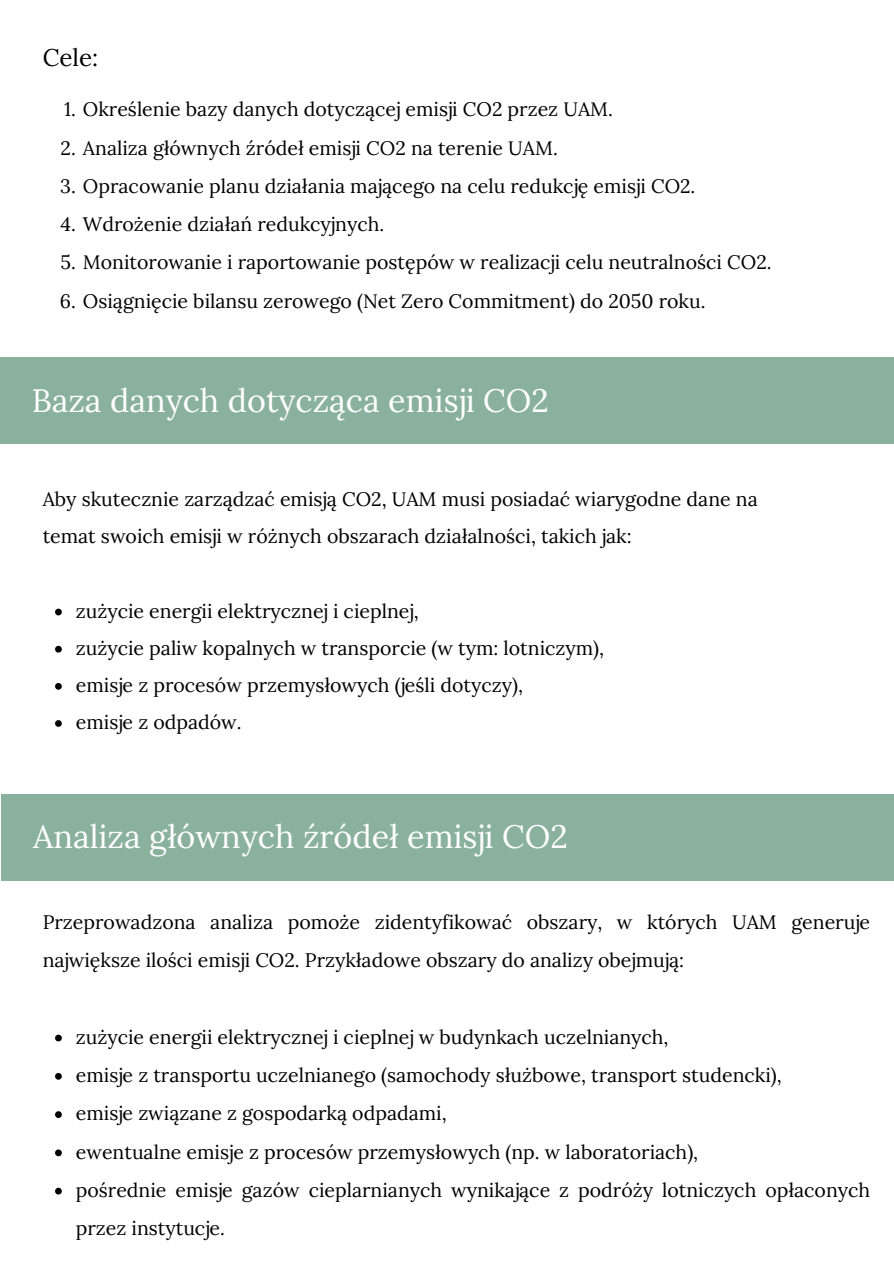
<style>
.page{position:relative;width:894px;height:1264px;background:#fff}
.page>*{position:absolute;margin:0;border:0;box-sizing:border-box;transform-origin:0 0}
.t1{font:32.25px "Lora";color:#fff}
.t2{font:24px "Lora";color:#000}
.t3{font:19.5px/38.2px "Lora";color:#000}
</style>
<div class="page">
<div style="left:0;top:357px;width:893px;height:87px;background:#8ab19e"></div>
<svg style="left:55px;top:608px;width:7px;height:7px"></svg>
<svg style="left:55px;top:646px;width:7px;height:6px"></svg>
<svg style="left:55px;top:683px;width:7px;height:6px"></svg>
<svg style="left:55px;top:720px;width:7px;height:7px"></svg>
<div style="left:1px;top:794px;width:892px;height:86px;background:#8ab19e"></div>
<svg style="left:55px;top:1034px;width:7px;height:7px"></svg>
<svg style="left:55px;top:1073px;width:7px;height:6px"></svg>
<svg style="left:55px;top:1111px;width:7px;height:6px"></svg>
<svg style="left:55px;top:1149px;width:7px;height:7px"></svg>
<svg style="left:55px;top:1187px;width:7px;height:7px"></svg>
<h2 class="t2" style="left:43px;top:42px;width:57px">Cele:</h2>
<p class="t3" style="left:64px;top:90px;width:550px">1. Określenie bazy danych dotyczącej emisji CO2 przez UAM.</p>
<p class="t3" style="left:61px;top:128px;width:498px">2. Analiza głównych źródeł emisji CO2 na terenie UAM.</p>
<p class="t3" style="left:60px;top:167px;width:636px">3. Opracowanie planu działania mającego na celu redukcję emisji CO2.</p>
<p class="t3" style="left:60px;top:205px;width:325px">4. Wdrożenie działań redukcyjnych.</p>
<p class="t3" style="left:60px;top:243px;width:712px">5. Monitorowanie i raportowanie postępów w realizacji celu neutralności CO2.</p>
<p class="t3" style="left:60px;top:281px;width:647px">6. Osiągnięcie bilansu zerowego (Net Zero Commitment) do 2050 roku.</p>
<h1 class="t1" style="left:32px;top:379px;width:518px">Baza danych dotycząca emisji CO2</h1>
<p class="t3" style="left:43px;top:480px;width:716px;line-height:37.2px">Aby skutecznie zarządzać emisją CO2, UAM musi posiadać wiarygodne dane na temat swoich emisji w różnych obszarach działalności, takich jak:</p>
<p class="t3" style="left:76px;top:591px;width:344px">zużycie energii elektrycznej i cieplnej,</p>
<p class="t3" style="left:76px;top:628px;width:529px">zużycie paliw kopalnych w transporcie (w tym: lotniczym),</p>
<p class="t3" style="left:76px;top:665px;width:448px">emisje z procesów przemysłowych (jeśli dotyczy),</p>
<p class="t3" style="left:76px;top:702px;width:167px">emisje z odpadów.</p>
<h1 class="t1" style="left:33px;top:815px;width:536px">Analiza głównych źródeł emisji CO2</h1>
<p class="t3" style="left:43px;top:902px;width:828px">Przeprowadzona analiza pomoże zidentyfikować obszary, w których UAM generuje największe ilości emisji CO2. Przykładowe obszary do analizy obejmują:</p>
<p class="t3" style="left:76px;top:1017px;width:594px">zużycie energii elektrycznej i cieplnej w budynkach uczelnianych,</p>
<p class="t3" style="left:76px;top:1055px;width:707px">emisje z transportu uczelnianego (samochody służbowe, transport studencki),</p>
<p class="t3" style="left:76px;top:1093px;width:372px">emisje związane z gospodarką odpadami,</p>
<p class="t3" style="left:76px;top:1132px;width:623px">ewentualne emisje z procesów przemysłowych (np. w laboratoriach),</p>
<p class="t3" style="left:76px;top:1170px;width:795px">pośrednie emisje gazów cieplarnianych wynikające z podróży lotniczych opłaconych przez instytucje.</p>
</div>
